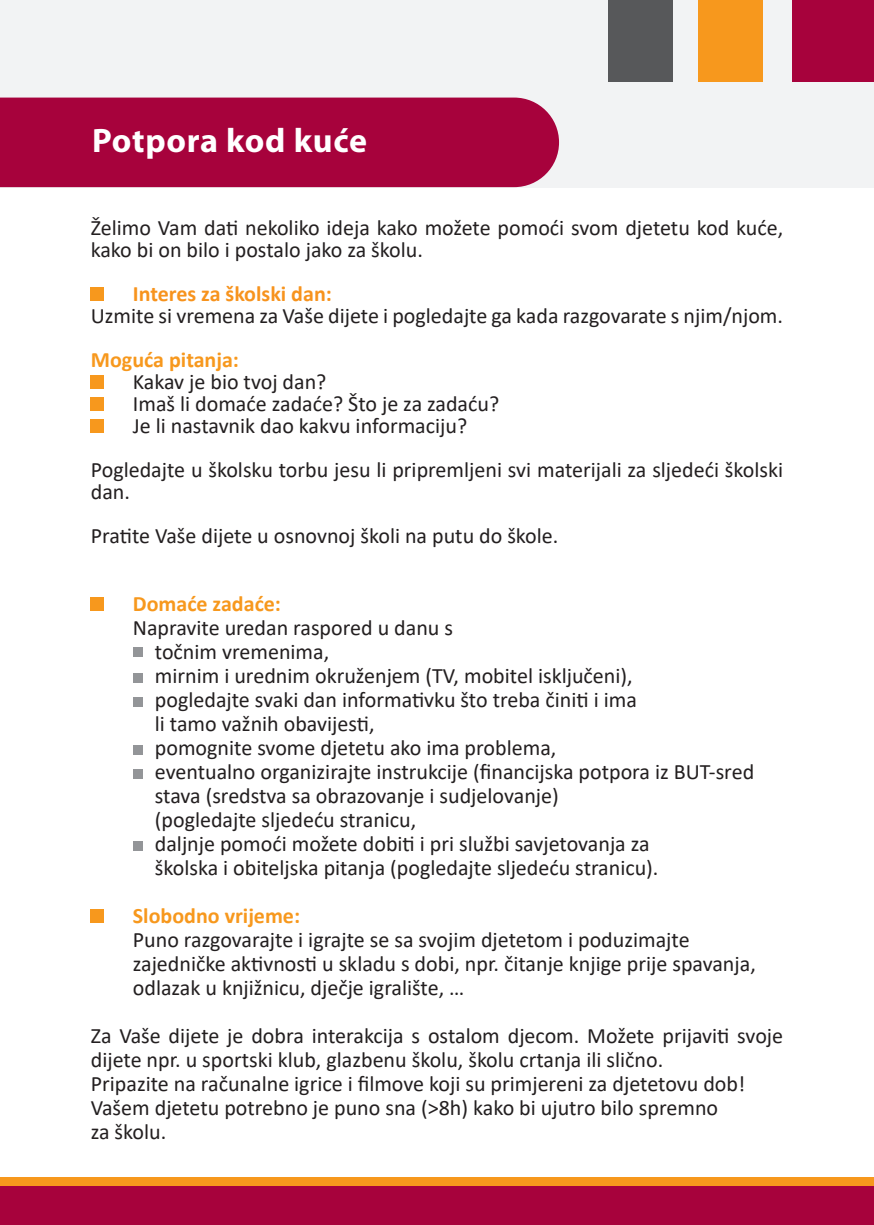
<style>
.page{position:relative;width:874px;height:1225px;background:#fff}
.page>*{position:absolute;margin:0;border:0;box-sizing:border-box;transform-origin:0 0}
.t1{font:700 34px "Myriad Pro";letter-spacing:.02em;color:#fff}
.t2{font:22px/22px "Calibri";color:#231f20}
.t3{font:700 22px "Calibri";color:#f7981d}
.t4{font:700 22px "Calibri";color:#f7931d}
</style>
<div class="page">
<div style="left:0;top:0;width:873px;height:187px;background:#f2f3f4"></div>
<div style="left:91px;top:287px;width:13px;height:14px;background:#f7981d"></div>
<div style="left:91px;top:375px;width:13px;height:14px;background:#f7981d"></div>
<div style="left:91px;top:397px;width:13px;height:14px;background:#f7981d"></div>
<div style="left:91px;top:419px;width:13px;height:14px;background:#f7981d"></div>
<div style="left:91px;top:597px;width:13px;height:13px;background:#f7981d"></div>
<div style="left:133px;top:647px;width:9px;height:10px;background:#939598"></div>
<div style="left:133px;top:672px;width:9px;height:10px;background:#939598"></div>
<div style="left:133px;top:696px;width:9px;height:10px;background:#939598"></div>
<div style="left:133px;top:744px;width:9px;height:10px;background:#939598"></div>
<div style="left:133px;top:768px;width:9px;height:10px;background:#939598"></div>
<div style="left:133px;top:840px;width:9px;height:10px;background:#939598"></div>
<div style="left:91px;top:909px;width:13px;height:13px;background:#f7981d"></div>
<div style="left:0;top:98px;width:558px;height:89px;background:#a7023c"></div>
<div style="left:608px;top:0;width:64px;height:82px;background:#57585a"></div>
<div style="left:697px;top:0;width:65px;height:82px;background:#f7981d"></div>
<div style="left:791px;top:0;width:82px;height:82px;background:#a7023c"></div>
<div style="left:0;top:1186px;width:873px;height:39px;background:#a7023c"></div>
<div style="left:0;top:1177px;width:873px;height:9px;background:#f7981d"></div>
<p class="t1" style="left:92px;top:118px;width:276px">Potpora kod kuće</p>
<p class="t2" style="left:91px;top:216px;width:693px">Želimo Vam dati nekoliko ideja kako možete pomoći svom djetetu kod kuće, kako bi on bilo i postalo jako za školu.</p>
<p class="t4" style="left:133px;top:278px;width:200px">Interes za školski dan:</p>
<p class="t2" style="left:91px;top:304px;width:693px">Uzmite si vremena za Vaše dijete i pogledajte ga kada razgovarate s njim/njom.</p>
<p class="t3" style="left:91px;top:344px;width:150px">Moguća pitanja:</p>
<p class="t2" style="left:133px;top:370px;width:195px">Kakav je bio tvoj dan?</p>
<p class="t2" style="left:133px;top:392px;width:368px">Imaš li domaće zadaće? Što je za zadaću?</p>
<p class="t2" style="left:133px;top:414px;width:336px">Je li nastavnik dao kakvu informaciju?</p>
<p class="t2" style="left:91px;top:458px;width:693px">Pogledajte u školsku torbu jesu li pripremljeni svi materijali za sljedeći školski dan.</p>
<p class="t2" style="left:91px;top:524px;width:469px">Pratite Vaše dijete u osnovnoj školi na putu do škole.</p>
<p class="t3" style="left:133px;top:588px;width:150px">Domaće zadaće:</p>
<p class="t2" style="left:133px;top:616px;width:321px">Napravite uredan raspored u danu s</p>
<p class="t2" style="left:155px;top:640px;width:176px">točnim vremenima,</p>
<p class="t2" style="left:155px;top:664px;width:479px">mirnim i urednim okruženjem (TV, mobitel isključeni),</p>
<p class="t2" style="left:155px;top:688px;width:483px">pogledajte svaki dan informativku što treba činiti i ima</p>
<p class="t2" style="left:155px;top:712px;width:221px">li tamo važnih obavijesti,</p>
<p class="t2" style="left:155px;top:736px;width:403px">pomognite svome djetetu ako ima problema,</p>
<p class="t2" style="left:155px;top:759px;width:600px;line-height:24px">eventualno organizirajte instrukcije (financijska potpora iz BUT-sred stava (sredstva sa obrazovanje i sudjelovanje)</p>
<p class="t2" style="left:155px;top:808px;width:263px">(pogledajte sljedeću stranicu,</p>
<p class="t2" style="left:155px;top:832px;width:496px">daljnje pomoći možete dobiti i pri službi savjetovanja za</p>
<p class="t2" style="left:155px;top:856px;width:505px">školska i obiteljska pitanja (pogledajte sljedeću stranicu).</p>
<p class="t3" style="left:133px;top:900px;width:169px">Slobodno vrijeme:</p>
<p class="t2" style="left:133px;top:928px;width:558px">Puno razgovarajte i igrajte se sa svojim djetetom i poduzimajte</p>
<p class="t2" style="left:133px;top:952px;width:624px">zajedničke aktivnosti u skladu s dobi, npr. čitanje knjige prije spavanja,</p>
<p class="t2" style="left:133px;top:976px;width:333px">odlazak u knjižnicu, dječje igralište, …</p>
<p class="t2" style="left:91px;top:1023px;width:693px;line-height:24px">Za Vaše dijete je dobra interakcija s ostalom djecom. Možete prijaviti svoje dijete npr. u sportski klub, glazbenu školu, školu crtanja ili slično.</p>
<p class="t2" style="left:91px;top:1072px;width:655px">Pripazite na računalne igrice i filmove koji su primjereni za djetetovu dob!</p>
<p class="t2" style="left:91px;top:1096px;width:628px">Vašem djetetu potrebno je puno sna (&gt;8h) kako bi ujutro bilo spremno</p>
<p class="t2" style="left:91px;top:1120px;width:77px">za školu.</p>
</div>
